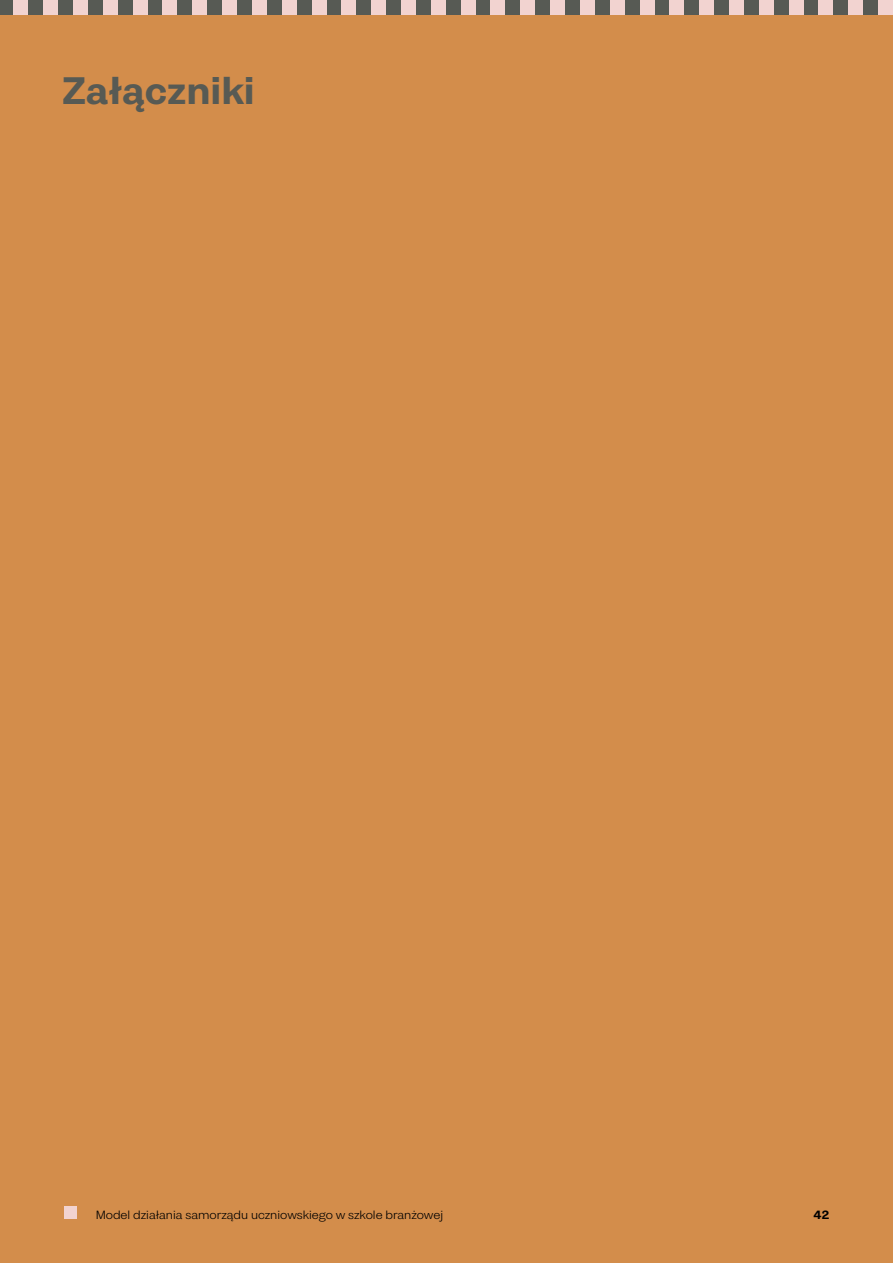
<style>
.page{position:relative;width:893px;height:1263px;background:#d38d4b}
.page>*{position:absolute;margin:0;border:0;box-sizing:border-box;transform-origin:0 0}
.t1{font:700 36px "Pais";letter-spacing:-.005em;color:#575a54}
.pagina{font:11.25px "Pais";color:#000}
.pagina-2{font:700 11.25px "Pais";color:#000}
</style>
<div class="page">
<div style="left:64px;top:1206px;width:13px;height:13px;background:#f2d3d0"></div>
<div style="left:0;top:0;width:13px;height:15px;background:#575a54"></div>
<div style="left:118px;top:0;width:15px;height:15px;background:#575a54"></div>
<div style="left:237px;top:0;width:15px;height:15px;background:#575a54"></div>
<div style="left:356px;top:0;width:15px;height:15px;background:#575a54"></div>
<div style="left:476px;top:0;width:14px;height:15px;background:#575a54"></div>
<div style="left:595px;top:0;width:15px;height:15px;background:#575a54"></div>
<div style="left:714px;top:0;width:15px;height:15px;background:#575a54"></div>
<div style="left:833px;top:0;width:15px;height:15px;background:#575a54"></div>
<div style="left:58px;top:0;width:15px;height:15px;background:#575a54"></div>
<div style="left:177px;top:0;width:15px;height:15px;background:#575a54"></div>
<div style="left:297px;top:0;width:15px;height:15px;background:#575a54"></div>
<div style="left:416px;top:0;width:15px;height:15px;background:#575a54"></div>
<div style="left:535px;top:0;width:15px;height:15px;background:#575a54"></div>
<div style="left:654px;top:0;width:15px;height:15px;background:#575a54"></div>
<div style="left:774px;top:0;width:15px;height:15px;background:#575a54"></div>
<div style="left:28px;top:0;width:15px;height:15px;background:#575a54"></div>
<div style="left:148px;top:0;width:14px;height:15px;background:#575a54"></div>
<div style="left:267px;top:0;width:15px;height:15px;background:#575a54"></div>
<div style="left:386px;top:0;width:15px;height:15px;background:#575a54"></div>
<div style="left:505px;top:0;width:15px;height:15px;background:#575a54"></div>
<div style="left:625px;top:0;width:14px;height:15px;background:#575a54"></div>
<div style="left:744px;top:0;width:15px;height:15px;background:#575a54"></div>
<div style="left:863px;top:0;width:15px;height:15px;background:#575a54"></div>
<div style="left:88px;top:0;width:15px;height:15px;background:#575a54"></div>
<div style="left:207px;top:0;width:15px;height:15px;background:#575a54"></div>
<div style="left:326px;top:0;width:15px;height:15px;background:#575a54"></div>
<div style="left:446px;top:0;width:15px;height:15px;background:#575a54"></div>
<div style="left:565px;top:0;width:15px;height:15px;background:#575a54"></div>
<div style="left:684px;top:0;width:15px;height:15px;background:#575a54"></div>
<div style="left:803px;top:0;width:15px;height:15px;background:#575a54"></div>
<div style="left:13px;top:0;width:15px;height:15px;background:#f2d3d0"></div>
<div style="left:133px;top:0;width:15px;height:15px;background:#f2d3d0"></div>
<div style="left:252px;top:0;width:15px;height:15px;background:#f2d3d0"></div>
<div style="left:371px;top:0;width:15px;height:15px;background:#f2d3d0"></div>
<div style="left:490px;top:0;width:15px;height:15px;background:#f2d3d0"></div>
<div style="left:610px;top:0;width:15px;height:15px;background:#f2d3d0"></div>
<div style="left:729px;top:0;width:15px;height:15px;background:#f2d3d0"></div>
<div style="left:848px;top:0;width:15px;height:15px;background:#f2d3d0"></div>
<div style="left:878px;top:0;width:15px;height:15px;background:#f2d3d0"></div>
<div style="left:73px;top:0;width:15px;height:15px;background:#f2d3d0"></div>
<div style="left:192px;top:0;width:15px;height:15px;background:#f2d3d0"></div>
<div style="left:312px;top:0;width:14px;height:15px;background:#f2d3d0"></div>
<div style="left:431px;top:0;width:15px;height:15px;background:#f2d3d0"></div>
<div style="left:550px;top:0;width:15px;height:15px;background:#f2d3d0"></div>
<div style="left:669px;top:0;width:15px;height:15px;background:#f2d3d0"></div>
<div style="left:789px;top:0;width:14px;height:15px;background:#f2d3d0"></div>
<div style="left:43px;top:0;width:15px;height:15px;background:#f2d3d0"></div>
<div style="left:162px;top:0;width:15px;height:15px;background:#f2d3d0"></div>
<div style="left:282px;top:0;width:15px;height:15px;background:#f2d3d0"></div>
<div style="left:401px;top:0;width:15px;height:15px;background:#f2d3d0"></div>
<div style="left:520px;top:0;width:15px;height:15px;background:#f2d3d0"></div>
<div style="left:639px;top:0;width:15px;height:15px;background:#f2d3d0"></div>
<div style="left:759px;top:0;width:15px;height:15px;background:#f2d3d0"></div>
<div style="left:103px;top:0;width:15px;height:15px;background:#f2d3d0"></div>
<div style="left:222px;top:0;width:15px;height:15px;background:#f2d3d0"></div>
<div style="left:341px;top:0;width:15px;height:15px;background:#f2d3d0"></div>
<div style="left:461px;top:0;width:15px;height:15px;background:#f2d3d0"></div>
<div style="left:580px;top:0;width:15px;height:15px;background:#f2d3d0"></div>
<div style="left:699px;top:0;width:15px;height:15px;background:#f2d3d0"></div>
<div style="left:818px;top:0;width:15px;height:15px;background:#f2d3d0"></div>
<p class="t1" style="left:62px;top:65px;width:194px">Załączniki</p>
<p class="pagina" style="left:96px;top:1207px;width:349px">Model działania samorządu uczniowskiego w szkole branżowej</p>
<p class="pagina-2" style="left:814px;top:1206px;width:17px">42</p>
</div>
